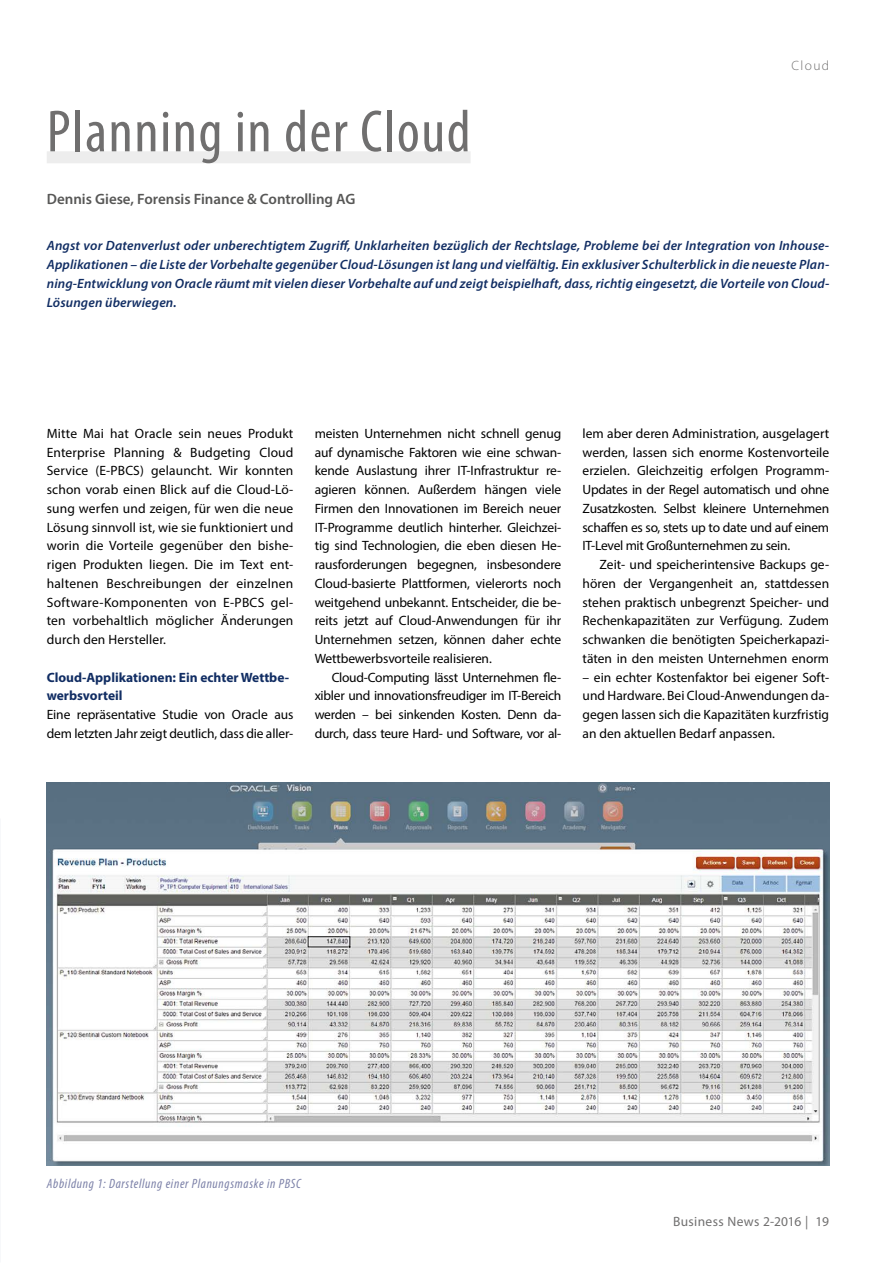
<style>
.page{position:relative;width:893px;height:1263px;background:#fff}
.page>*{position:absolute;margin:0;border:0;box-sizing:border-box;transform-origin:0 0}
.t1{font:condensed 60px "Myriad Pro";letter-spacing:.025em;color:#706f6f}
.t2{font:600 15px "Myriad Pro";color:#575756}
.t3{font:13.5px/18.8px "Myriad Pro";letter-spacing:-.01em;color:#000;text-align:justify}
.t4{font:italic 600 13.5px/18.8px "Myriad Pro";letter-spacing:.01em;color:#112d63;text-align:justify}
.t5{font:700 13.5px/18.8px "Myriad Pro";color:#112d63}
.t6{font:italic condensed 13.5px "Myriad Pro";letter-spacing:.05em;color:#7c81a8}
.t7{font:13.5px "Myriad Pro";letter-spacing:.025em;color:#706f6f}
.t8{font:300 13.5px "Myriad Pro";letter-spacing:.1em;color:#706f6f}
</style>
<div class="page">
<div style="left:47px;top:151px;width:424px;height:12px;background:#ededed"></div>
<img style="left:47px;top:782px;width:782px;height:384px">
<p class="t8" style="left:791px;top:58px;width:39px">Cloud</p>
<h1 class="t1" style="left:47px;top:95px;width:425px">Planning in der Cloud</h1>
<p class="t2" style="left:47px;top:189px;width:310px">Dennis Giese, Forensis Finance &amp; Controlling AG</p>
<p class="t4" style="left:47px;top:236px;width:784px">Angst vor Datenverlust oder unberechtigtem Zugriff, Unklarheiten bezüglich der Rechtslage, Probleme bei der Integration von Inhouse-Applikationen – die Liste der Vorbehalte gegenüber Cloud-Lösungen ist lang und vielfältig. Ein exklusiver Schulterblick in die neueste Plan&shy;ning-Entwicklung von Oracle räumt mit vielen dieser Vorbehalte auf und zeigt beispielhaft, dass, richtig eingesetzt, die Vorteile von Cloud-Lösungen überwiegen.</p>
<p class="t3" style="left:47px;top:424px;width:248px">Mitte Mai hat Oracle sein neues Produkt Enterprise Planning &amp; Budgeting Cloud Service (E-PBCS) gelauncht. Wir konnten schon vorab einen Blick auf die Cloud-Lö&shy;sung werfen und zeigen, für wen die neue Lösung sinnvoll ist, wie sie funktioniert und worin die Vorteile gegenüber den bishe&shy;rigen Produkten liegen. Die im Text ent&shy;haltenen Beschreibungen der einzelnen Software-Komponenten von E-PBCS gel&shy;ten vorbehaltlich möglicher Änderungen durch den Hersteller.</p>
<p class="t5" style="left:47px;top:667px;width:244px">Cloud-Applikationen: Ein echter Wettbe&shy;werbsvorteil</p>
<p class="t3" style="left:47px;top:705px;width:248px">Eine repräsentative Studie von Oracle aus dem letzten Jahr zeigt deutlich, dass die aller-</p>
<p class="t3" style="left:315px;top:424px;width:248px">meisten Unternehmen nicht schnell genug auf dynamische Faktoren wie eine schwan&shy;kende Auslastung ihrer IT-Infrastruktur re&shy;agieren können. Außerdem hängen viele Firmen den Innovationen im Bereich neuer IT-Programme deutlich hinterher. Gleichzei&shy;tig sind Technologien, die eben diesen He&shy;rausforderungen begegnen, insbesondere Cloud-basierte Plattformen, vielerorts noch weitgehend unbekannt. Entscheider, die be&shy;reits jetzt auf Cloud-Anwendungen für ihr Unternehmen setzen, können daher echte Wettbewerbsvorteile realisieren.</p>
<p class="t3" style="left:315px;top:667px;width:248px;text-indent:17px">Cloud-Computing lässt Unternehmen fle&shy;xibler und innovationsfreudiger im IT-Bereich werden – bei sinkenden Kosten. Denn da&shy;durch, dass teure Hard- und Software, vor al-</p>
<p class="t3" style="left:583px;top:424px;width:248px">lem aber deren Administration, ausgelagert werden, lassen sich enorme Kostenvorteile erzielen. Gleichzeitig erfolgen Programm-Updates in der Regel automatisch und ohne Zusatzkosten. Selbst kleinere Unternehmen schaffen es so, stets up to date und auf einem IT-Level mit Großunternehmen zu sein.</p>
<p class="t3" style="left:583px;top:555px;width:248px;text-indent:17px">Zeit- und speicherintensive Backups ge&shy;hören der Vergangenheit an, stattdessen stehen praktisch unbegrenzt Speicher- und Rechenkapazitäten zur Verfügung. Zudem schwanken die benötigten Speicherkapazi&shy;täten in den meisten Unternehmen enorm</p>
<p class="t3" style="left:583px;top:667px;width:248px">– ein echter Kostenfaktor bei eigener Soft&shy;und Hardware. Bei Cloud-Anwendungen da&shy;gegen lassen sich die Kapazitäten kurzfristig an den aktuellen Bedarf anpassen.</p>
<p class="t6" style="left:47px;top:1175px;width:256px">Abbildung 1: Darstellung einer Planungsmaske in PBSC</p>
<p class="t7" style="left:673px;top:1213px;width:158px">Business News 2-2016 | 19</p>
</div>
